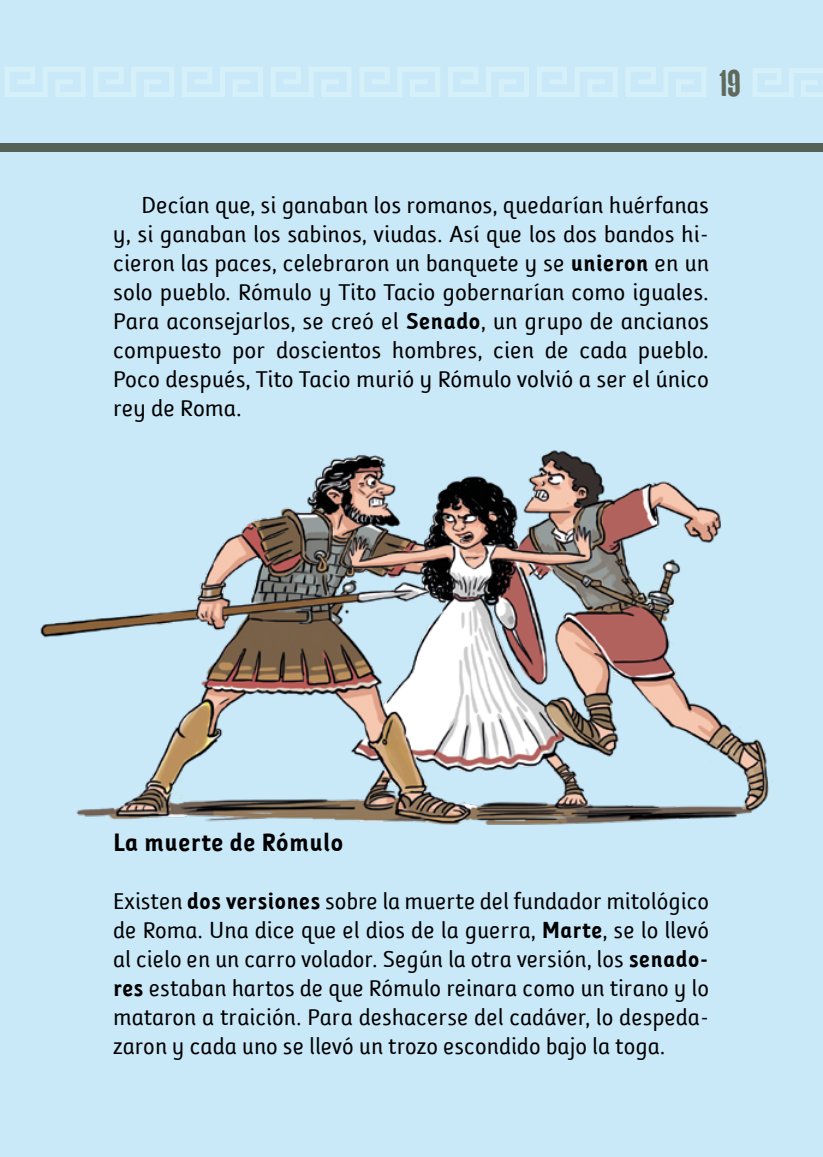
<style>
.page{position:relative;width:823px;height:1157px;background:#fff}
.page>*{position:absolute;margin:0;border:0;box-sizing:border-box;transform-origin:0 0}
.t1{font:36px "Kipp No 1";color:#5f6a5d}
.t2{font:700 26px "Folder";color:#000}
.t3{font:24px/29px "Folder";color:#000;text-align:justify}
.s1{font-weight:700}
</style>
<div class="page">
<div style="left:0;top:0;width:822px;height:1157px;background:#c9e8f8"></div>
<div style="left:0;top:143px;width:822px;height:9px;background:#566054"></div>
<svg style="left:271px;top:67px;width:80px;height:30px"></svg>
<svg style="left:537px;top:67px;width:80px;height:30px"></svg>
<svg style="left:5px;top:67px;width:80px;height:30px"></svg>
<svg style="left:182px;top:67px;width:81px;height:30px"></svg>
<svg style="left:448px;top:67px;width:80px;height:30px"></svg>
<svg style="left:360px;top:67px;width:80px;height:30px"></svg>
<svg style="left:626px;top:67px;width:80px;height:30px"></svg>
<svg style="left:753px;top:68px;width:69px;height:29px"></svg>
<svg style="left:94px;top:67px;width:80px;height:30px"></svg>
<img style="left:40px;top:450px;width:729px;height:375px">
<h1 class="t1" style="left:719px;top:61px;width:23px">19</h1>
<p class="t3" style="left:113px;top:191px;width:597px;text-indent:28px">Decían que, si ganaban los romanos, quedarían huérfanas y, si ganaban los sabinos, viudas. Así que los dos bandos hi&shy;cieron las paces, celebraron un banquete y se <span class="s1">unieron</span> en un solo pueblo. Rómulo y Tito Tacio gobernarían como iguales.<br>Para aconsejarlos, se creó el <span class="s1">Senado</span>, un grupo de ancianos compuesto por doscientos hombres, cien de cada pueblo.<br>Poco después, Tito Tacio murió y Rómulo volvió a ser el único rey de Roma.</p>
<p class="t2" style="left:113px;top:828px;width:232px">La muerte de Rómulo</p>
<p class="t3" style="left:113px;top:887px;width:597px">Existen <span class="s1">dos versiones</span> sobre la muerte del fundador mitológico de Roma. Una dice que el dios de la guerra, <span class="s1">Marte</span>, se lo llevó al cielo en un carro volador. Según la otra versión, los <span class="s1">senado&shy;res</span> estaban hartos de que Rómulo reinara como un tirano y lo mataron a traición. Para deshacerse del cadáver, lo despeda&shy;zaron y cada uno se llevó un trozo escondido bajo la toga.</p>
</div>
